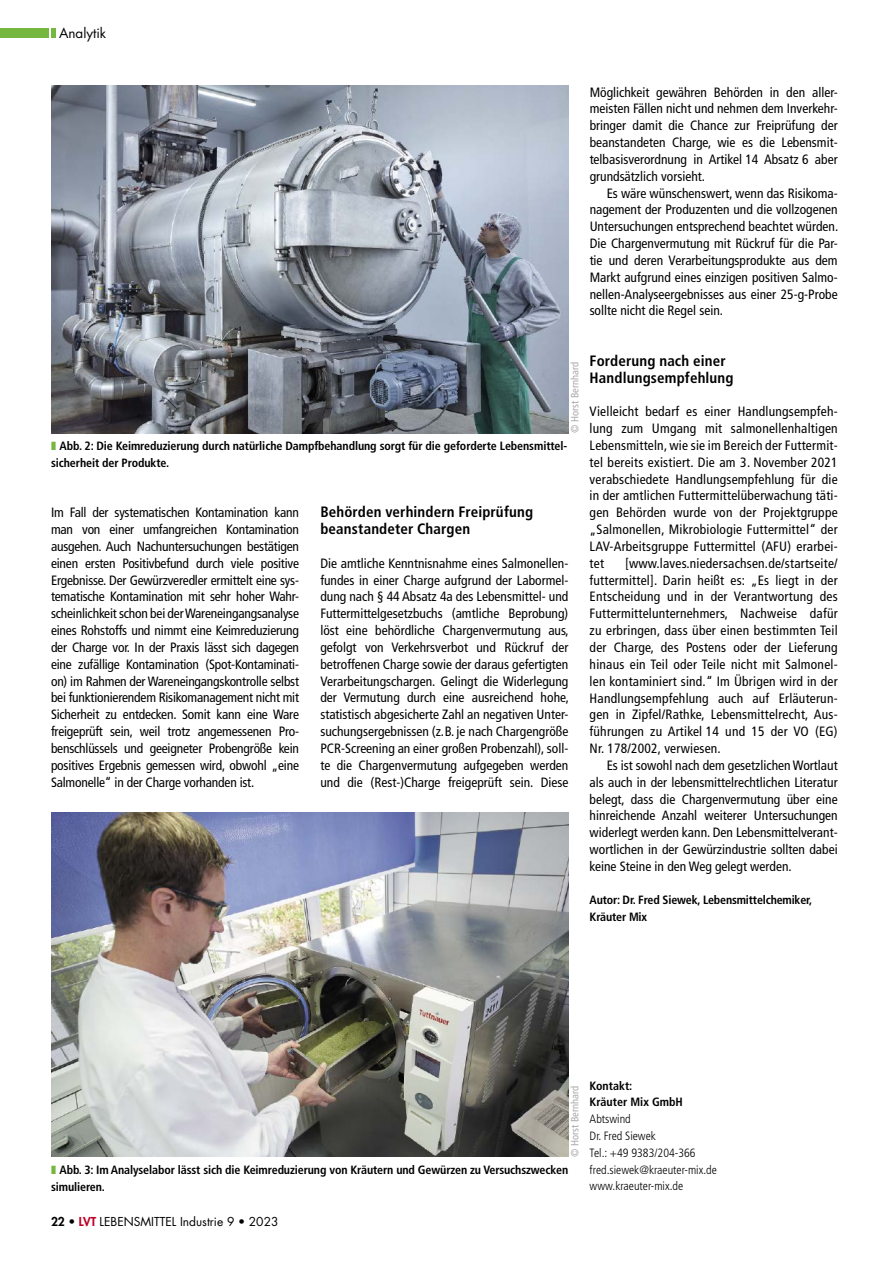
<style>
.page{position:relative;width:893px;height:1263px;background:#fff}
.page>*{position:absolute;margin:0;border:0;box-sizing:border-box;transform-origin:0 0}
.t1{font:700 condensed 15px/16.8px "Frutiger LT Std";letter-spacing:.01em;color:#000}
.t2{font:condensed 13.5px/16.8px "Frutiger LT Std";color:#000;text-align:justify}
.t3{font:13.5px "Futura Std";color:#000}
.t4{font:700 condensed 12px/16.8px "Frutiger LT Std";letter-spacing:-.01em;color:#000}
.t5{font:300 condensed 12px/16.8px "Frutiger LT Std";color:#000}
.t6{font:12px "Futura Std";color:#000}
.t7{font:condensed 10.5px "Frutiger LT Std";color:#aaa}
.s1{color:#75b73f}
.s2{font-weight:800}
.s3{font-weight:800;color:#be0027}
</style>
<div class="page">
<img style="left:51px;top:85px;width:517px;height:348px">
<img style="left:51px;top:812px;width:517px;height:345px">
<hr style="left:51px;top:28px;width:4px;height:10px;background:#75b73f">
<div style="left:0;top:28px;width:48px;height:10px;background:#75b73f"></div>
<p class="t3" style="left:59px;top:24px;width:49px">Analytik</p>
<p class="t7" style="left:569px;top:433px;width:72px;rotate:-90deg">© Horst Bernhard</p>
<p class="t4" style="left:51px;top:437px;width:518px"><span class="s1">❚</span> Abb. 2: Die Keimreduzierung durch natürliche Dampfbehandlung sorgt für die geforderte Lebensmittel&shy;sicherheit der Produkte.</p>
<p class="t2" style="left:51px;top:504px;width:250px">Im Fall der systematischen Kontamination kann man von einer umfangreichen Kontamination ausgehen. Auch Nachuntersuchungen bestätigen einen ersten Positivbefund durch viele positive Ergebnisse. Der Gewürzveredler ermittelt eine sys&shy;tematische Kontamination mit sehr hoher Wahr&shy;scheinlichkeit schon bei der Wareneingangsanalyse eines Rohstoffs und nimmt eine Keimreduzierung der Charge vor. In der Praxis lässt sich dagegen eine zufällige Kontamination (Spot-Kontaminati&shy;on) im Rahmen der Wareneingangskontrolle selbst bei funktionierendem Risikomanagement nicht mit Sicherheit zu entdecken. Somit kann eine Ware freigeprüft sein, weil trotz angemessenen Pro&shy;benschlüssels und geeigneter Probengröße kein positives Ergebnis gemessen wird, obwohl „eine Salmonelle“ in der Charge vorhanden ist.</p>
<p class="t1" style="left:320px;top:504px;width:214px">Behörden verhindern Freiprüfung beanstandeter Chargen</p>
<p class="t2" style="left:320px;top:555px;width:250px">Die amtliche Kenntnisnahme eines Salmonellen&shy;fundes in einer Charge aufgrund der Labormel&shy;dung nach § 44 Absatz 4a des Lebensmittel- und Futtermittelgesetzbuchs (amtliche Beprobung) löst eine behördliche Chargenvermutung aus, gefolgt von Verkehrsverbot und Rückruf der betroffenen Charge sowie der daraus gefertigten Verarbeitungschargen. Gelingt die Widerlegung der Vermutung durch eine ausreichend hohe, statistisch abgesicherte Zahl an negativen Unter&shy;suchungsergebnissen (z.B. je nach Chargengröße PCR-Screening an einer großen Probenzahl), soll&shy;te die Chargenvermutung aufgegeben werden und die (Rest-)Charge freigeprüft sein. Diese</p>
<p class="t2" style="left:590px;top:84px;width:250px">Möglichkeit gewähren Behörden in den aller&shy;meisten Fällen nicht und nehmen dem Inverkehr&shy;bringer damit die Chance zur Freiprüfung der beanstandeten Charge, wie es die Lebensmit&shy;telbasisverordnung in Artikel 14 Absatz 6 aber grundsätzlich vorsieht.</p>
<p class="t2" style="left:590px;top:185px;width:250px;text-indent:17px">Es wäre wünschenswert, wenn das Risikoma&shy;nagement der Produzenten und die vollzogenen Untersuchungen entsprechend beachtet würden.<br>Die Chargenvermutung mit Rückruf für die Par&shy;tie und deren Verarbeitungsprodukte aus dem Markt aufgrund eines einzigen positiven Salmo&shy;nellen-Analyseergebnisses aus einer 25-g-Probe sollte nicht die Regel sein.</p>
<p class="t1" style="left:590px;top:352px;width:145px">Forderung nach einer<br>Handlungsempfehlung</p>
<p class="t2" style="left:590px;top:403px;width:250px">Vielleicht bedarf es einer Handlungsempfeh&shy;lung zum Umgang mit salmonellenhaltigen Lebensmitteln, wie sie im Bereich der Futtermit&shy;tel bereits existiert. Die am 3. November 2021 verabschiedete Handlungsempfehlung für die in der amtlichen Futtermittelüberwachung täti&shy;gen Behörden wurde von der Projektgruppe „Salmonellen, Mikrobiologie Futtermittel“ der LAV-Arbeitsgruppe Futtermittel (AFU) erarbei&shy;tet</p>
<p class="t2" style="left:590px;top:555px;width:250px;text-indent:35px">[www.laves.niedersachsen.de/startseite/ futtermittel]. Darin heißt es: „Es liegt in der Entscheidung und in der Verantwortung des Futtermittelunternehmers, Nachweise dafür zu erbringen, dass über einen bestimmten Teil der Charge, des Postens oder der Lieferung hinaus ein Teil oder Teile nicht mit Salmonel&shy;len kontaminiert sind.“ Im Übrigen wird in der Handlungsempfehlung auch auf Erläuterun&shy;gen in Zipfel/Rathke, Lebensmittelrecht, Aus&shy;führungen zu Artikel 14 und 15 der VO (EG)<br>Nr. 178/2002, verwiesen.</p>
<p class="t2" style="left:590px;top:757px;width:250px;text-indent:17px">Es ist sowohl nach dem gesetzlichen Wortlaut als auch in der lebensmittelrechtlichen Literatur belegt, dass die Chargenvermutung über eine hinreichende Anzahl weiterer Untersuchungen widerlegt werden kann. Den Lebensmittelverant&shy;wortlichen in der Gewürzindustrie sollten dabei keine Steine in den Weg gelegt werden.</p>
<p class="t4" style="left:590px;top:892px;width:224px">Autor: Dr. Fred Siewek, Lebensmittelchemiker,<br>Kräuter Mix</p>
<p class="t7" style="left:569px;top:1157px;width:72px;rotate:-90deg">© Horst Bernhard</p>
<p class="t4" style="left:51px;top:1161px;width:519px"><span class="s1">❚</span> Abb. 3: Im Analyselabor lässt sich die Keimreduzierung von Kräutern und Gewürzen zu Versuchszwecken simulieren.</p>
<p class="t6" style="left:51px;top:1214px;width:229px"><span class="s2">22 •</span> <span class="s3">LVT</span> LEBENSMITTEL Industrie 9 • 2023</p>
<p class="t4" style="left:590px;top:1077px;width:95px">Kontakt:<br>Kräuter Mix GmbH</p>
<p class="t5" style="left:590px;top:1111px;width:129px">Abtswind<br>Dr. Fred Siewek<br>Tel.: +49 9383/204-366 fred.siewek@kraeuter-mix.de www.kraeuter-mix.de</p>
</div>
